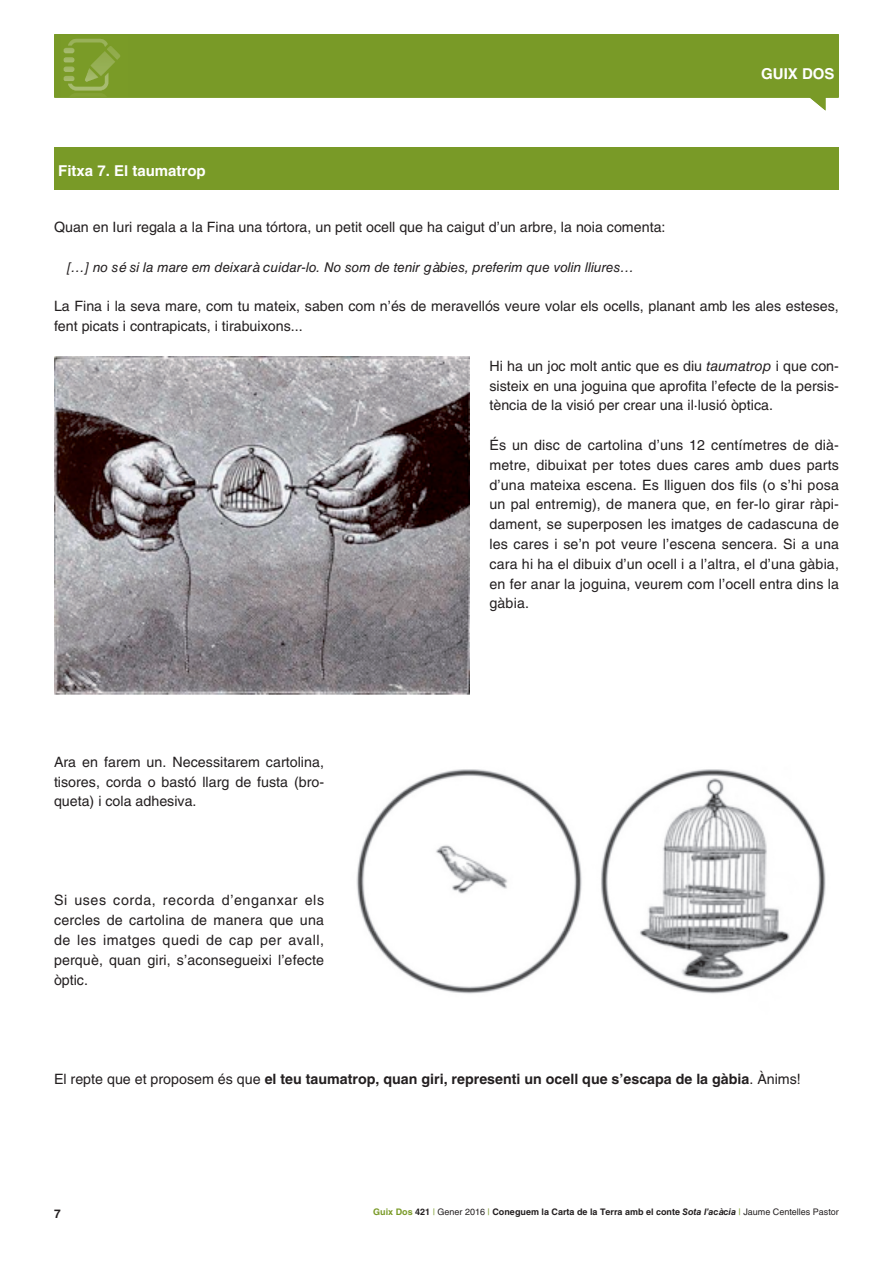
<style>
.page{position:relative;width:893px;height:1263px;background:#fff}
.page>*{position:absolute;margin:0;border:0;box-sizing:border-box;transform-origin:0 0}
.t1{font:700 15px "Helvetica LT Std";color:#fff}
.t2{font:14.25px/19.8px "Helvetica LT Std";color:#231f20;text-align:justify}
.t3{font:700 14.25px "Helvetica LT Std";color:#231f20}
.t4{font:italic 13.5px "Helvetica LT Std";color:#231f20}
.t5{font:700 12px "Helvetica LT Std";color:#231f20}
.t6{font:700 9px "Helvetica LT Std";color:#231f20}
.s1{font-style:italic}
.s2{font-weight:400}
.s3{color:#799a27}
.s4{font-weight:400;color:#799a27}
</style>
<div class="page">
<div style="left:54px;top:34px;width:785px;height:64px;background:#799a27"></div>
<svg style="left:808px;top:97px;width:17px;height:13px"></svg>
<img style="left:63px;top:38px;width:57px;height:59px">
<div style="left:54px;top:147px;width:785px;height:43px;background:#799a27"></div>
<img style="left:54px;top:356px;width:416px;height:338px">
<img style="left:356px;top:769px;width:470px;height:225px">
<p class="t1" style="left:58px;top:161px;width:149px">Fitxa 7. El taumatrop</p>
<p class="t1" style="left:761px;top:64px;width:75px">GUIX DOS</p>
<p class="t2" style="left:54px;top:217px;width:613px">Quan en Iuri regala a la Fina una tórtora, un petit ocell que ha caigut d’un arbre, la noia comenta:</p>
<p class="t4" style="left:67px;top:259px;width:569px">[…] no sé si la mare em deixarà cuidar-lo. No som de tenir gàbies, preferim que volin lliures…</p>
<p class="t2" style="left:54px;top:296px;width:786px">La Fina i la seva mare, com tu mateix, saben com n’és de meravellós veure volar els ocells, planant amb les ales esteses, fent picats i contrapicats, i tirabuixons...</p>
<p class="t2" style="left:489px;top:356px;width:351px">Hi ha un joc molt antic que es diu <span class="s1">taumatrop</span> i que con&shy;sisteix en una joguina que aprofita l’efecte de la persis&shy;tència de la visió per crear una il·lusió òptica.</p>
<p class="t2" style="left:489px;top:435px;width:351px">És un disc de cartolina d’uns 12 centímetres de dià&shy;metre, dibuixat per totes dues cares amb dues parts d’una mateixa escena. Es lliguen dos fils (o s’hi posa un pal entremig), de manera que, en fer-lo girar ràpi&shy;dament, se superposen les imatges de cadascuna de les cares i se’n pot veure l’escena sencera. Si a una cara hi ha el dibuix d’un ocell i a l’altra, el d’una gàbia, en fer anar la joguina, veurem com l’ocell entra dins la gàbia.</p>
<p class="t2" style="left:54px;top:752px;width:272px">Ara en farem un. Necessitarem cartolina, tisores, corda o bastó llarg de fusta (bro&shy;queta) i cola adhesiva.</p>
<p class="t2" style="left:54px;top:890px;width:272px">Si uses corda, recorda d’enganxar els cercles de cartolina de manera que una de les imatges quedi de cap per avall, perquè, quan giri, s’aconsegueixi l’efecte òptic.</p>
<p class="t3" style="left:54px;top:1070px;width:748px"><span class="s2">El repte que et proposem és que</span> el teu taumatrop, quan giri, representi un ocell que s’escapa de la gàbia<span class="s2">. Ànims!</span></p>
<p class="t5" style="left:54px;top:1206px;width:8px">7</p>
<p class="t6" style="left:373px;top:1207px;width:467px"><span class="s3">Guix Dos</span> 421 <span class="s4">|</span> <span class="s2">Gener 2016</span> <span class="s4">|</span> Coneguem la Carta de la Terra amb el conte <span class="s1">Sota l’acàcia</span> <span class="s4">|</span> <span class="s2">Jaume Centelles Pastor</span></p>
</div>
